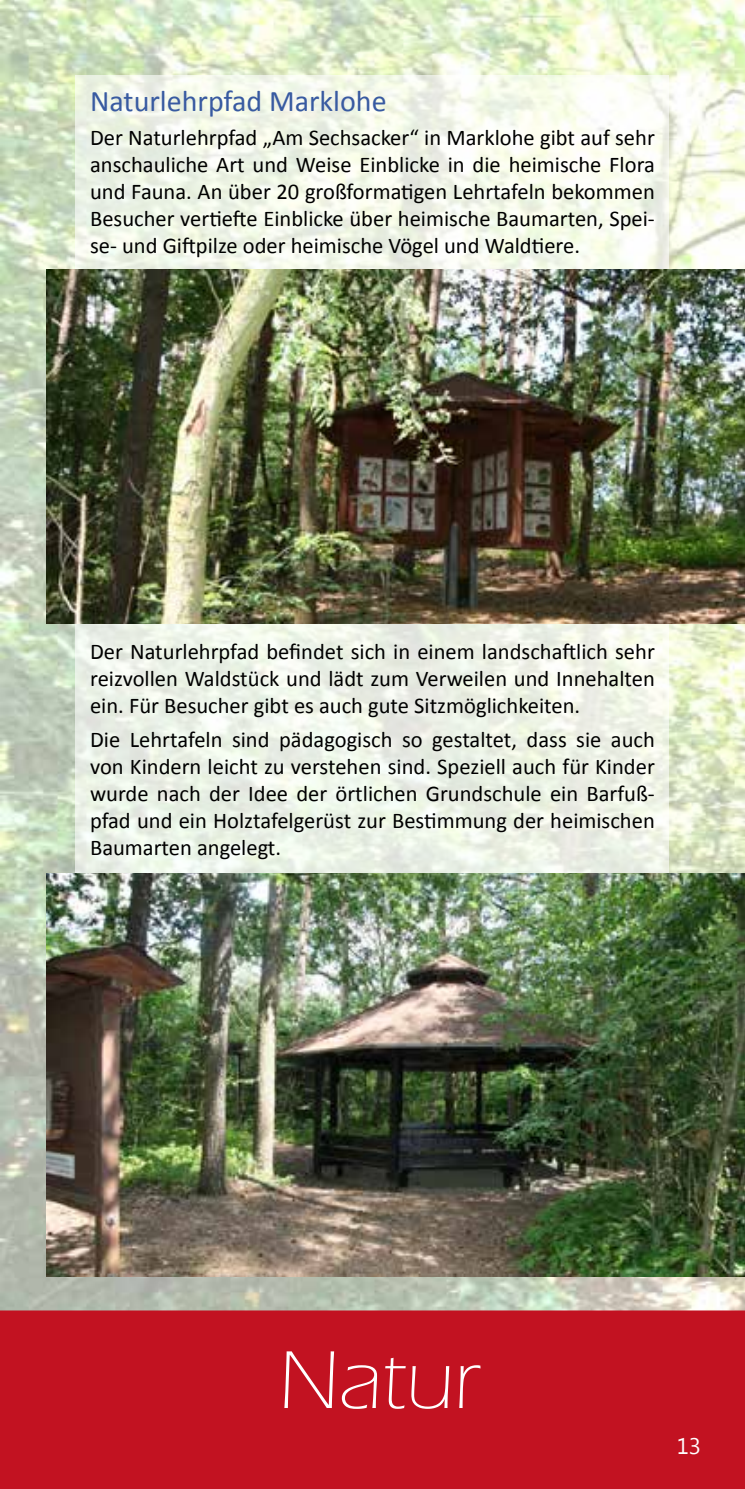
<style>
.page{position:relative;width:745px;height:1489px;background:#fff}
.page>*{position:absolute;margin:0;border:0;box-sizing:border-box;transform-origin:0 0}
.t1{font:300 85px "Eras ITC";color:#fff}
.t2{font:30px "Calibri";color:#385aa1}
.t3{font:22.5px/27px "Calibri";color:#000;text-align:justify}
.t4{font:22.5px "Segoe UI";color:#fff}
</style>
<div class="page">
<img style="left:0;top:0;width:744px;height:1310px">
<div style="left:0;top:1310px;width:744px;height:178px;background:#c21221"></div>
<svg style="left:76px;top:75px;width:593px;height:798px;fill:#eff5e8"></svg>
<img style="left:46px;top:269px;width:698px;height:355px">
<img style="left:46px;top:873px;width:698px;height:403px">
<h2 class="t2" style="left:90px;top:82px;width:298px">Naturlehrpfad Marklohe</h2>
<p class="t3" style="left:90px;top:124px;width:566px">Der Naturlehrpfad „Am Sechsacker“ in Marklohe gibt auf sehr anschauliche Art und Weise Einblicke in die heimische Flora und Fauna. An über 20 großformatigen Lehrtafeln bekommen Besucher vertiefte Einblicke über heimische Baumarten, Spei&shy;se- und Giftpilze oder heimische Vögel und Waldtiere.</p>
<p class="t3" style="left:90px;top:638px;width:566px">Der Naturlehrpfad befindet sich in einem landschaftlich sehr reizvollen Waldstück und lädt zum Verweilen und Innehalten ein. Für Besucher gibt es auch gute Sitzmöglichkeiten.</p>
<p class="t3" style="left:90px;top:726px;width:566px">Die Lehrtafeln sind pädagogisch so gestaltet, dass sie auch von Kindern leicht zu verstehen sind. Speziell auch für Kinder wurde nach der Idee der örtlichen Grundschule ein Barfuß&shy;pfad und ein Holztafelgerüst zur Bestimmung der heimischen Baumarten angelegt.</p>
<h1 class="t1" style="left:278px;top:1332px;width:204px">Natur</h1>
<p class="t4" style="left:676px;top:1430px;width:26px">13</p>
</div>
